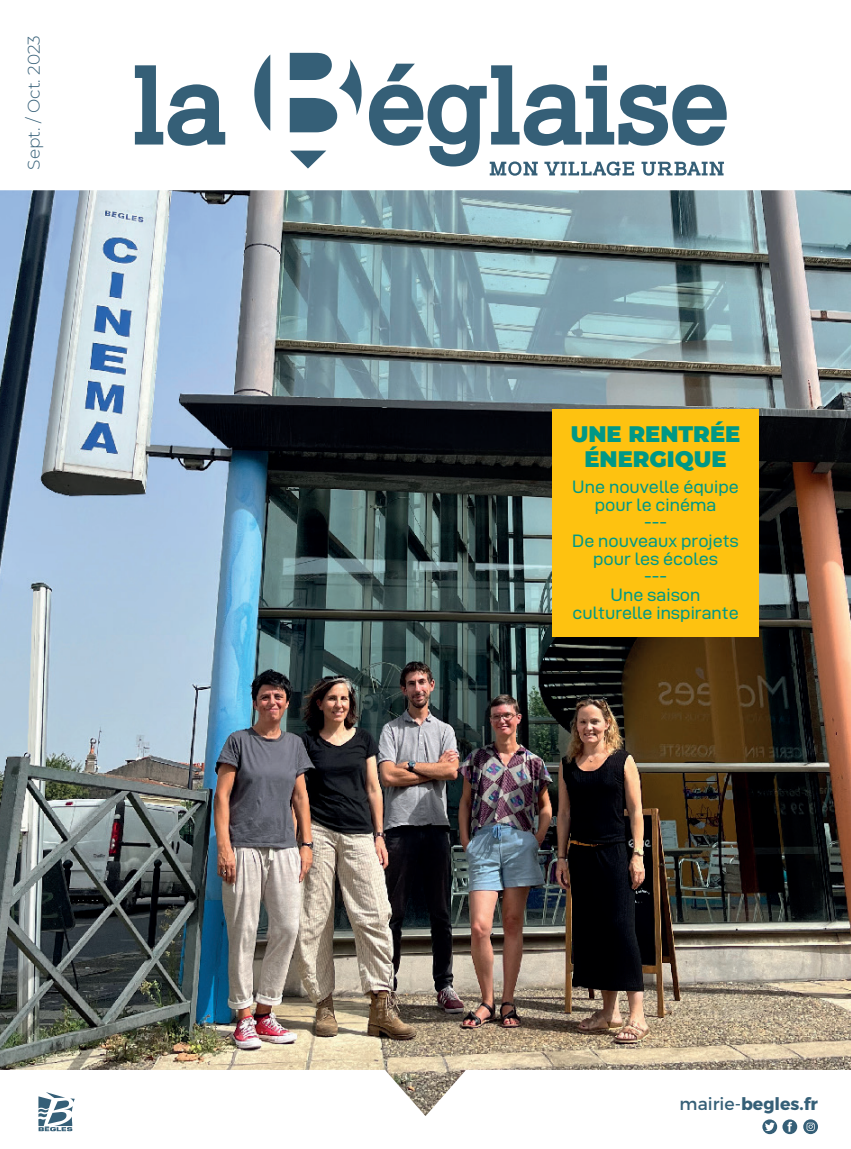
<style>
.page{position:relative;width:851px;height:1149px;background:#fff}
.page>*{position:absolute;margin:0;border:0;box-sizing:border-box;transform-origin:0 0}
.t1{font:900 22.5px/25.5px "Montserrat";color:#009886;text-align:center}
.t2{font:18px/18px "D DIN Exp";color:#009886;text-align:center}
.t3{font:700 17.25px "Montserrat";color:#355f77}
.t4{font:300 16.95px "Montserrat";color:#355f77}
.s1{font-weight:400}
</style>
<div class="page">
<svg style="left:38px;top:1115px;width:35px;height:15px"></svg>
<svg style="left:135px;top:65px;width:90px;height:81px"></svg>
<svg style="left:254px;top:53px;width:107px;height:115px"></svg>
<svg style="left:369px;top:64px;width:357px;height:112px"></svg>
<svg style="left:803px;top:1119px;width:14px;height:14px"></svg>
<svg style="left:762px;top:1119px;width:35px;height:14px"></svg>
<img style="left:0;top:190px;width:850px;height:925px">
<div style="left:552px;top:409px;width:206px;height:227px;background:#fec210"></div>
<p class="t4" style="left:22px;top:170px;width:136px;rotate:-90deg">Sept. / Oct. 2023</p>
<p class="t1" style="left:570px;top:419px;width:171px">UNE RENTRÉE<br>ÉNERGIQUE</p>
<p class="t2" style="left:572px;top:477px;width:168px">Une nouvelle équipe pour le cinéma<br>---<br>De nouveaux projets pour les écoles<br>---<br>Une saison culturelle inspirante</p>
<p class="t3" style="left:679px;top:1088px;width:140px"><span class="s1">mairie-</span>begles.fr</p>
</div>
